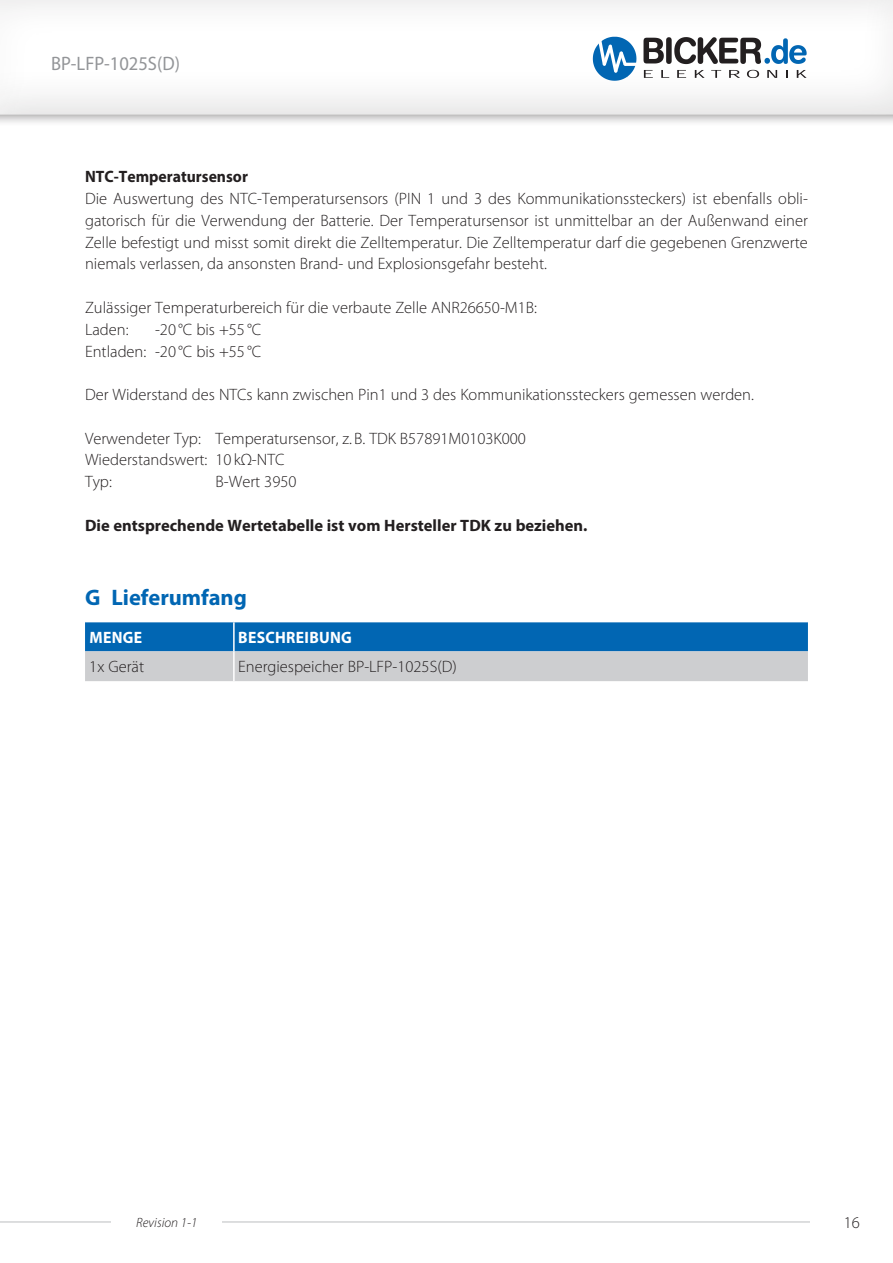
<style>
.page{position:relative;width:893px;height:1263px;background:#fff}
.page>*{position:absolute;margin:0;border:0;box-sizing:border-box;transform-origin:0 0}
.t1{font:700 22.5px "Myriad Pro";letter-spacing:-.005em;color:#0166b3}
.t2{font:19.5px "Myriad Pro";color:#939598;scale:.95 1}
.t3{font:300 16.5px/21.8px "Myriad Pro";color:#231f20}
.t4{font:700 16.5px "Myriad Pro";color:#231f20}
.t5{font:700 16.5px "Myriad Pro";color:#231f20;scale:.95 1}
.t6{font:700 16.5px "Myriad Pro";letter-spacing:.02em;color:#fff;scale:.95 1}
.t7{font:italic 300 13.5px "Myriad Pro";color:#231f20}
</style>
<div class="page">
<div style="left:0;top:0;width:893px;height:127px;background:#231f20;opacity:.5"></div>
<div style="left:0;top:0;width:893px;height:116px;background:#231f20;opacity:.25"></div>
<svg style="left:593px;top:37px;width:214px;height:44px"></svg>
<hr style="left:0;top:1221px;width:829px;height:1px;background:#bcbdc0">
<div style="left:112px;top:1180px;width:110px;height:83px;background:#fff"></div>
<div style="left:810px;top:1180px;width:83px;height:83px;background:#fff"></div>
<svg style="left:85px;top:622px;width:723px;height:59px;background:#6a9bc2"></svg>
<hr style="left:233px;top:622px;width:2px;height:29px;background:#fff">
<hr style="left:233px;top:651px;width:2px;height:30px;background:#fff">
<p class="t2" style="left:51px;top:51px;width:137px">BP-LFP-1025S(D)</p>
<p class="t5" style="left:85px;top:166px;width:173px">NTC-Temperatursensor</p>
<p class="t3" style="left:85px;top:188px;width:724px;text-align:justify">Die Auswertung des NTC-Temperatursensors (PIN 1 und 3 des Kommunikationssteckers) ist ebenfalls obli&shy;gatorisch für die Verwendung der Batterie. Der Temperatursensor ist unmittelbar an der Außenwand einer Zelle befestigt und misst somit direkt die Zelltemperatur. Die Zelltemperatur darf die gegebenen Grenzwerte niemals verlassen, da ansonsten Brand- und Explosionsgefahr besteht.</p>
<p class="t3" style="left:85px;top:296px;width:453px">Zulässiger Temperaturbereich für die verbaute Zelle ANR26650-M1B:<br>Laden:</p>
<p class="t3" style="left:85px;top:318px;width:178px;text-align:right">-20 °C bis +55 °C<br>Entladen: -20 °C bis +55 °C</p>
<p class="t3" style="left:85px;top:383px;width:670px">Der Widerstand des NTCs kann zwischen Pin1 und 3 des Kommunikationssteckers gemessen werden.</p>
<p class="t3" style="left:85px;top:427px;width:442px">Verwendeter Typ: Temperatursensor, z.B. TDK B57891M0103K000<br>Wiederstandswert: 10 kΩ-NTC<br>Typ:</p>
<p class="t3" style="left:216px;top:470px;width:82px">B-Wert 3950</p>
<p class="t4" style="left:85px;top:514px;width:504px">Die entsprechende Wertetabelle ist vom Hersteller TDK zu beziehen.</p>
<h1 class="t1" style="left:85px;top:582px;width:163px">G Lieferumfang</h1>
<p class="t6" style="left:89px;top:626px;width:57px">MENGE</p>
<p class="t6" style="left:238px;top:626px;width:121px">BESCHREIBUNG</p>
<p class="t3" style="left:89px;top:656px;width:56px">1x Gerät</p>
<p class="t3" style="left:238px;top:656px;width:220px">Energiespeicher BP-LFP-1025S(D)</p>
<p class="t7" style="left:136px;top:1214px;width:63px">Revision 1-1</p>
<p class="t3" style="left:844px;top:1211px;width:18px">16</p>
</div>
